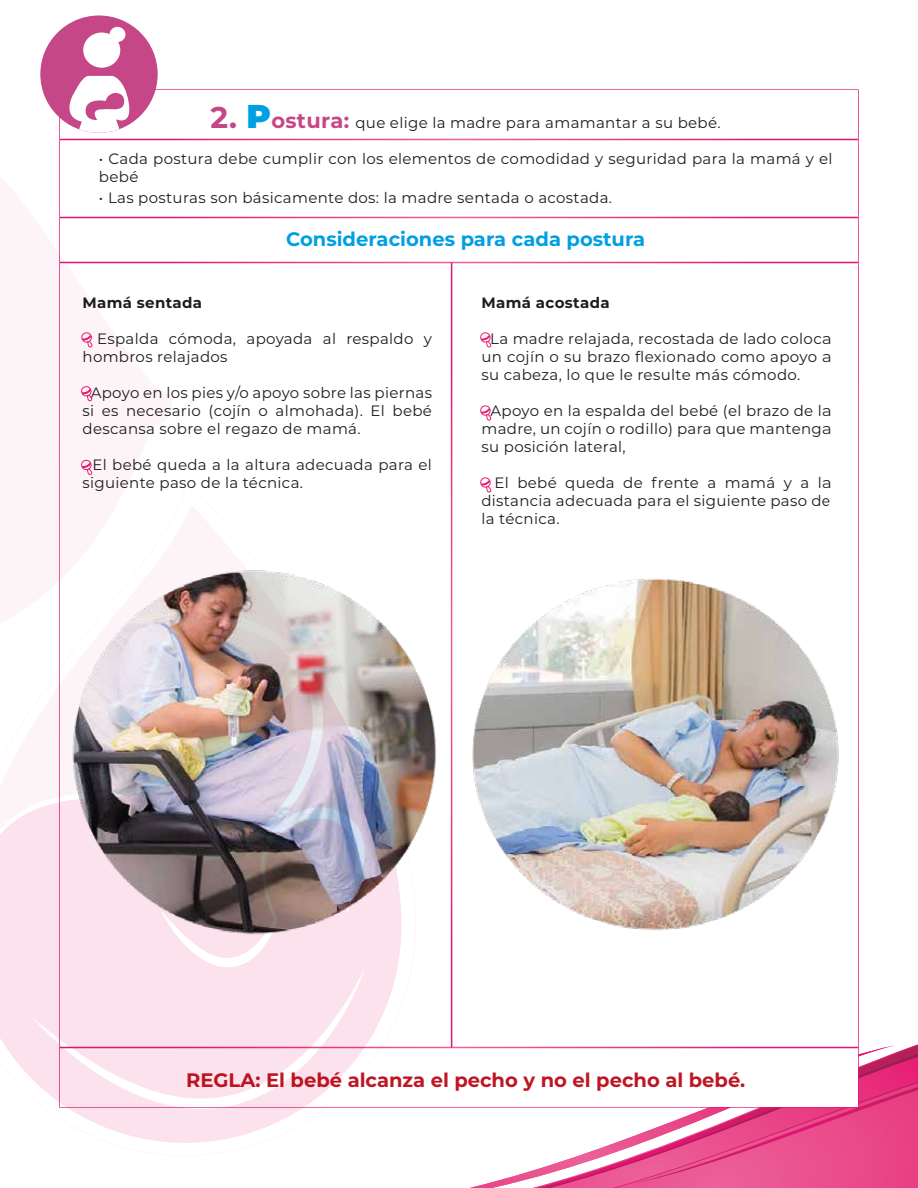
<style>
.page{position:relative;width:918px;height:1188px;background:#fff}
.page>*{position:absolute;margin:0;border:0;box-sizing:border-box;transform-origin:0 0}
.t1{font:700 19.5px "Montserrat";color:#be1622}
.t2{font:700 19.5px "Montserrat";color:#009fe3}
.t3{font:15px/18px "Montserrat";letter-spacing:.02em;color:#1d1d1b;text-align:justify}
.t4{font:700 15px "Montserrat";letter-spacing:.02em;color:#1d1d1b}
.s1{font-weight:700;font-size:30px;color:#c64787}
.s2{font-weight:900;font-size:33px;color:#009fe3}
.s3{font-weight:700;font-size:21px;color:#c64787}
</style>
<div class="page">
<svg style="left:470px;top:1044px;width:448px;height:144px"></svg>
<svg style="left:550px;top:1057px;width:368px;height:131px"></svg>
<svg style="left:600px;top:1071px;width:318px;height:117px;background:#ea6098"></svg>
<div style="left:59px;top:89px;width:800px;height:1019px;background:#fff;border:2px solid #fff"></div>
<svg style="left:480px;top:332px;width:12px;height:16px"></svg>
<svg style="left:480px;top:405px;width:12px;height:16px"></svg>
<svg style="left:480px;top:477px;width:12px;height:16px"></svg>
<img style="left:472px;top:579px;width:367px;height:352px">
<img style="left:416px;top:671px;width:20px;height:163px">
<hr style="left:60px;top:139px;width:798px;height:1px;background:#fff">
<hr style="left:60px;top:217px;width:798px;height:1px;background:#fff">
<hr style="left:60px;top:262px;width:798px;height:1px;background:#fff">
<hr style="left:60px;top:1047px;width:798px;height:1px;background:#fff">
<div style="left:40px;top:15px;width:118px;height:118px;background:#c64787;border-radius:50%"></div>
<svg style="left:83px;top:27px;width:42px;height:41px"></svg>
<svg style="left:64px;top:76px;width:69px;height:57px"></svg>
<img style="left:0;top:506px;width:416px;height:637px">
<img style="left:173px;top:614px;width:150px;height:193px">
<img style="left:0;top:657px;width:301px;height:359px">
<img style="left:161px;top:807px;width:204px;height:161px">
<svg style="left:31px;top:968px;width:334px;height:141px;background:#fbe1ec"></svg>
<svg style="left:0;top:172px;width:173px;height:486px;fill:#fdf4f8"></svg>
<p class="t3" style="left:211px;top:113px;width:512px"><span class="s1">2.</span> <span class="s2">P</span><span class="s3">ostura:</span> que elige la madre para amamantar a su bebé.</p>
<p class="t3" style="left:99px;top:149px;width:735px">• Cada postura debe cumplir con los elementos de comodidad y seguridad para la mamá y el bebé</p>
<p class="t3" style="left:99px;top:188px;width:515px">• Las posturas son básicamente dos: la madre sentada o acostada.</p>
<h1 class="t2" style="left:286px;top:225px;width:361px">Consideraciones para cada postura</h1>
<p class="t4" style="left:82px;top:292px;width:121px">Mamá sentada</p>
<p class="t3" style="left:82px;top:329px;width:351px">• Espalda cómoda, apoyada al respaldo y hombros relajados</p>
<p class="t3" style="left:82px;top:383px;width:351px">• Apoyo en los pies y/o apoyo sobre las piernas si es necesario (cojín o almohada). El bebé descansa sobre el regazo de mamá.</p>
<p class="t3" style="left:82px;top:455px;width:351px">• El bebé queda a la altura adecuada para el siguiente paso de la técnica.</p>
<p class="t4" style="left:482px;top:292px;width:130px">Mamá acostada</p>
<p class="t3" style="left:482px;top:329px;width:351px">• La madre relajada, recostada de lado coloca un cojín o su brazo flexionado como apoyo a su cabeza, lo que le resulte más cómodo.</p>
<p class="t3" style="left:482px;top:401px;width:351px">• Apoyo en la espalda del bebé (el brazo de la madre, un cojín o rodillo) para que mantenga su posición lateral,</p>
<p class="t3" style="left:482px;top:473px;width:351px">• El bebé queda de frente a mamá y a la distancia adecuada para el siguiente paso de la técnica.</p>
<h1 class="t1" style="left:186px;top:1066px;width:561px">REGLA: El bebé alcanza el pecho y no el pecho al bebé.</h1>
</div>
